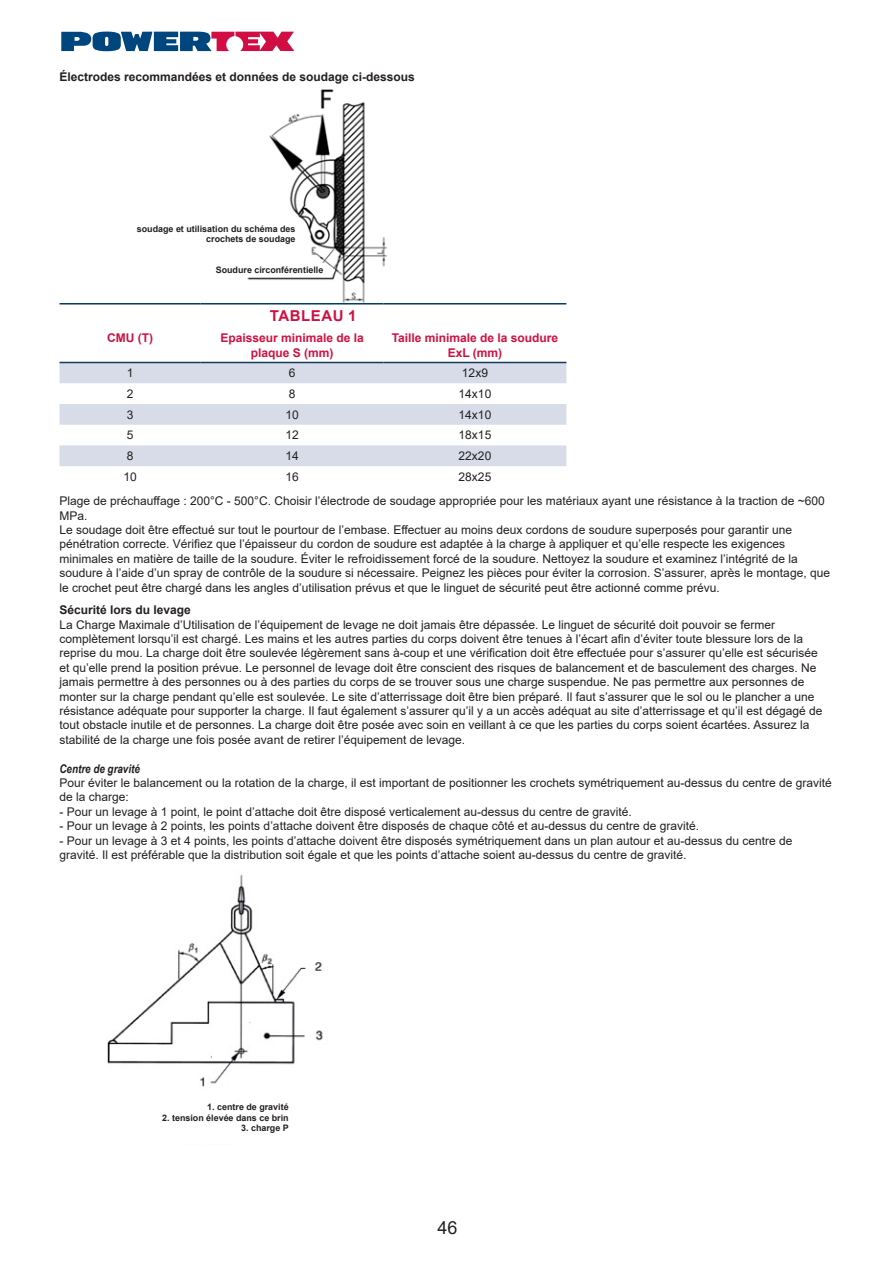
<style>
.page{position:relative;width:893px;height:1263px;background:#fff}
.page>*{position:absolute;margin:0;border:0;box-sizing:border-box;transform-origin:0 0}
.t1{font:18px "Arial";color:#231f20}
.t2{font:700 15px "Arial";letter-spacing:.035em;color:#cd1141}
.t3{font:12px/14.4px "Arial";color:#231f20}
.t4{font:700 12px/14.4px "Arial";color:#cd1141;text-align:center}
.t5{font:700 12px "Arial";color:#231f20}
.t6{font:italic 700 12px "Arial Narrow";color:#231f20}
.t7{font:700 8.85px/10.6px "Arial";color:#231f20;text-align:right}
.s1{font-weight:700}
</style>
<div class="page">
<svg style="left:61px;top:32px;width:233px;height:19px"></svg>
<img style="left:107px;top:874px;width:216px;height:213px">
<img style="left:247px;top:89px;width:140px;height:214px">
<div style="left:163px;top:235px;width:139px;height:23px;background:#fff"></div>
<div style="left:171px;top:265px;width:157px;height:12px;background:#fff"></div>
<svg style="left:328px;top:266px;width:7px;height:11px"></svg>
<svg style="left:60px;top:304px;width:506px;height:58px"></svg>
<svg style="left:60px;top:363px;width:506px;height:103px;fill:#d7dce8"></svg>
<hr style="left:60px;top:303px;width:141px;height:1px;background:#003965">
<hr style="left:201px;top:303px;width:183px;height:1px;background:#003965">
<hr style="left:384px;top:303px;width:182px;height:1px;background:#003965">
<hr style="left:60px;top:362px;width:141px;height:1px;background:#103a63">
<hr style="left:201px;top:362px;width:183px;height:1px;background:#103a63">
<hr style="left:384px;top:362px;width:182px;height:1px;background:#103a63">
<p class="t5" style="left:60px;top:68px;width:357px">Électrodes recommandées et données de soudage ci-dessous</p>
<p class="t7" style="left:137px;top:223px;width:160px">soudage et utilisation du schéma des crochets de soudage</p>
<p class="t7" style="left:216px;top:265px;width:109px">Soudure circonférentielle</p>
<p class="t2" style="left:270px;top:305px;width:88px">TABLEAU 1</p>
<p class="t4" style="left:107px;top:331px;width:47px">CMU (T)</p>
<p class="t4" style="left:220px;top:331px;width:145px">Epaisseur minimale de la plaque S (mm)</p>
<p class="t4" style="left:392px;top:331px;width:168px">Taille minimale de la soudure<br>ExL (mm)</p>
<p class="t3" style="left:127px;top:366px;width:8px">1</p>
<p class="t3" style="left:289px;top:366px;width:8px">6</p>
<p class="t3" style="left:462px;top:366px;width:28px">12x9</p>
<p class="t3" style="left:127px;top:386px;width:8px">2</p>
<p class="t3" style="left:289px;top:386px;width:8px">8</p>
<p class="t3" style="left:459px;top:386px;width:34px">14x10</p>
<p class="t3" style="left:127px;top:407px;width:8px">3</p>
<p class="t3" style="left:285px;top:407px;width:15px">10</p>
<p class="t3" style="left:459px;top:407px;width:34px">14x10</p>
<p class="t3" style="left:127px;top:428px;width:8px">5</p>
<p class="t3" style="left:285px;top:428px;width:15px">12</p>
<p class="t3" style="left:459px;top:428px;width:34px">18x15</p>
<p class="t3" style="left:127px;top:449px;width:8px">8</p>
<p class="t3" style="left:285px;top:449px;width:15px">14</p>
<p class="t3" style="left:459px;top:449px;width:34px">22x20</p>
<p class="t3" style="left:123px;top:469px;width:15px">10</p>
<p class="t3" style="left:285px;top:469px;width:15px">16</p>
<p class="t3" style="left:459px;top:469px;width:34px">28x25</p>
<p class="t3" style="left:60px;top:494px;width:772px">Plage de préchauffage : 200°C - 500°C. Choisir l’électrode de soudage appropriée pour les matériaux ayant une résistance à la traction de ~600<br>MPa.<br>Le soudage doit être effectué sur tout le pourtour de l’embase. Effectuer au moins deux cordons de soudure superposés pour garantir une pénétration correcte. Vérifiez que l’épaisseur du cordon de soudure est adaptée à la charge à appliquer et qu’elle respecte les exigences minimales en matière de taille de la soudure. Éviter le refroidissement forcé de la soudure. Nettoyez la soudure et examinez l’intégrité de la soudure à l’aide d’un spray de contrôle de la soudure si nécessaire. Peignez les pièces pour éviter la corrosion. S’assurer, après le montage, que le crochet peut être chargé dans les angles d’utilisation prévus et que le linguet de sécurité peut être actionné comme prévu.</p>
<p class="t3" style="left:60px;top:603px;width:765px"><span class="s1">Sécurité lors du levage<br></span>La Charge Maximale d’Utilisation de l’équipement de levage ne doit jamais être dépassée. Le linguet de sécurité doit pouvoir se fermer complètement lorsqu’il est chargé. Les mains et les autres parties du corps doivent être tenues à l’écart afin d’éviter toute blessure lors de la reprise du mou. La charge doit être soulevée légèrement sans à-coup et une vérification doit être effectuée pour s’assurer qu’elle est sécurisée et qu’elle prend la position prévue. Le personnel de levage doit être conscient des risques de balancement et de basculement des charges. Ne jamais permettre à des personnes ou à des parties du corps de se trouver sous une charge suspendue. Ne pas permettre aux personnes de monter sur la charge pendant qu’elle est soulevée. Le site d’atterrissage doit être bien préparé. Il faut s’assurer que le sol ou le plancher a une résistance adéquate pour supporter la charge. Il faut également s’assurer qu’il y a un accès adéquat au site d’atterrissage et qu’il est dégagé de tout obstacle inutile et de personnes. La charge doit être posée avec soin en veillant à ce que les parties du corps soient écartées. Assurez la stabilité de la charge une fois posée avant de retirer l’équipement de levage.</p>
<p class="t6" style="left:60px;top:759px;width:82px">Centre de gravité</p>
<p class="t3" style="left:60px;top:775px;width:774px">Pour éviter le balancement ou la rotation de la charge, il est important de positionner les crochets symétriquement au-dessus du centre de gravité de la charge:</p>
<p class="t3" style="left:60px;top:804px;width:574px">- Pour un levage à 1 point, le point d’attache doit être disposé verticalement au-dessus du centre de gravité.</p>
<p class="t3" style="left:60px;top:819px;width:641px">- Pour un levage à 2 points, les points d’attache doivent être disposés de chaque côté et au-dessus du centre de gravité.</p>
<p class="t3" style="left:60px;top:833px;width:735px">- Pour un levage à 3 et 4 points, les points d’attache doivent être disposés symétriquement dans un plan autour et au-dessus du centre de gravité. Il est préférable que la distribution soit égale et que les points d’attache soient au-dessus du centre de gravité.</p>
<p class="t7" style="left:207px;top:1101px;width:83px">1. centre de gravité</p>
<p class="t7" style="left:162px;top:1112px;width:128px">2. tension élevée dans ce brin</p>
<p class="t7" style="left:241px;top:1123px;width:49px">3. charge P</p>
<h1 class="t1" style="left:437px;top:1216px;width:22px">46</h1>
</div>
